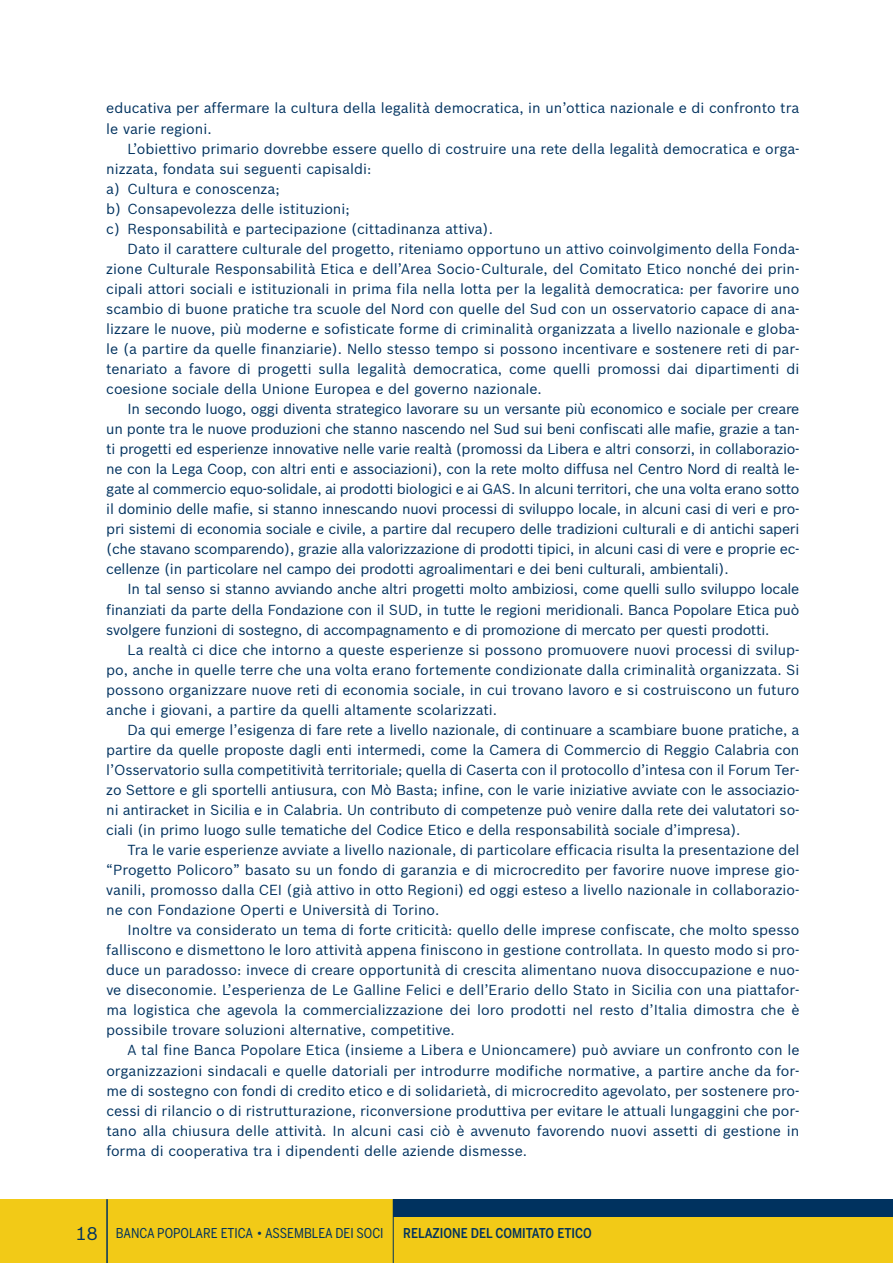
<style>
.page{position:relative;width:893px;height:1263px;background:#fff}
.page>*{position:absolute;margin:0;border:0;box-sizing:border-box;transform-origin:0 0}
.t1{font:14.25px/20.1px "Bosch Sans";color:#00325f;text-align:justify}
.t2{font:13.5px "Benton Sans Cond";color:#00325f}
.t3{font:500 13.5px "Benton Sans Cond";color:#00325f}
.s1{font-family:"Bosch Sans";font-size:18px}
</style>
<div class="page">
<div style="left:0;top:1199px;width:893px;height:64px;background:#f2ca17"></div>
<hr style="left:106px;top:1199px;width:2px;height:64px;background:#00325f">
<div style="left:393px;top:1199px;width:500px;height:17px;background:#00325f"></div>
<hr style="left:393px;top:1199px;width:1px;height:64px;background:#00325f">
<p class="t1" style="left:106px;top:98px;width:695px">educativa per affermare la cultura della legalità democratica, in un’ottica nazionale e di confronto tra le varie regioni.</p>
<p class="t1" style="left:106px;top:139px;width:695px;text-align:left;text-indent:21px">L’obiettivo primario dovrebbe essere quello di costruire una rete della legalità democratica e orga&shy;nizzata, fondata sui seguenti capisaldi:<br>a) Cultura e conoscenza;<br>b) Consapevolezza delle istituzioni;<br>c) Responsabilità e partecipazione (cittadinanza attiva).</p>
<p class="t1" style="left:106px;top:239px;width:695px;text-indent:21px">Dato il carattere culturale del progetto, riteniamo opportuno un attivo coinvolgimento della Fonda&shy;zione Culturale Responsabilità Etica e dell’Area Socio-Culturale, del Comitato Etico nonché dei prin&shy;cipali attori sociali e istituzionali in prima fila nella lotta per la legalità democratica: per favorire uno scambio di buone pratiche tra scuole del Nord con quelle del Sud con un osservatorio capace di ana&shy;lizzare le nuove, più moderne e sofisticate forme di criminalità organizzata a livello nazionale e globa&shy;le (a partire da quelle finanziarie). Nello stesso tempo si possono incentivare e sostenere reti di par&shy;tenariato a favore di progetti sulla legalità democratica, come quelli promossi dai dipartimenti di coesione sociale della Unione Europea e del governo nazionale.</p>
<p class="t1" style="left:106px;top:399px;width:695px;text-indent:21px">In secondo luogo, oggi diventa strategico lavorare su un versante più economico e sociale per creare un ponte tra le nuove produzioni che stanno nascendo nel Sud sui beni confiscati alle mafie, grazie a tan&shy;ti progetti ed esperienze innovative nelle varie realtà (promossi da Libera e altri consorzi, in collaborazio&shy;ne con la Lega Coop, con altri enti e associazioni), con la rete molto diffusa nel Centro Nord di realtà le&shy;gate al commercio equo-solidale, ai prodotti biologici e ai GAS. In alcuni territori, che una volta erano sotto il dominio delle mafie, si stanno innescando nuovi processi di sviluppo locale, in alcuni casi di veri e pro&shy;pri sistemi di economia sociale e civile, a partire dal recupero delle tradizioni culturali e di antichi saperi (che stavano scomparendo), grazie alla valorizzazione di prodotti tipici, in alcuni casi di vere e proprie ec&shy;cellenze (in particolare nel campo dei prodotti agroalimentari e dei beni culturali, ambientali).</p>
<p class="t1" style="left:106px;top:579px;width:695px;text-indent:21px">In tal senso si stanno avviando anche altri progetti molto ambiziosi, come quelli sullo sviluppo locale finanziati da parte della Fondazione con il SUD, in tutte le regioni meridionali. Banca Popolare Etica può svolgere funzioni di sostegno, di accompagnamento e di promozione di mercato per questi prodotti.</p>
<p class="t1" style="left:106px;top:640px;width:695px;text-indent:21px">La realtà ci dice che intorno a queste esperienze si possono promuovere nuovi processi di svilup&shy;po, anche in quelle terre che una volta erano fortemente condizionate dalla criminalità organizzata. Si possono organizzare nuove reti di economia sociale, in cui trovano lavoro e si costruiscono un futuro anche i giovani, a partire da quelli altamente scolarizzati.</p>
<p class="t1" style="left:106px;top:720px;width:695px;text-indent:21px">Da qui emerge l’esigenza di fare rete a livello nazionale, di continuare a scambiare buone pratiche, a partire da quelle proposte dagli enti intermedi, come la Camera di Commercio di Reggio Calabria con l’Osservatorio sulla competitività territoriale; quella di Caserta con il protocollo d’intesa con il Forum Ter&shy;zo Settore e gli sportelli antiusura, con Mò Basta; infine, con le varie iniziative avviate con le associazio&shy;ni antiracket in Sicilia e in Calabria. Un contributo di competenze può venire dalla rete dei valutatori so&shy;ciali (in primo luogo sulle tematiche del Codice Etico e della responsabilità sociale d’impresa).</p>
<p class="t1" style="left:106px;top:840px;width:695px;text-indent:21px">Tra le varie esperienze avviate a livello nazionale, di particolare efficacia risulta la presentazione del “Progetto Policoro” basato su un fondo di garanzia e di microcredito per favorire nuove imprese gio&shy;vanili, promosso dalla CEI (già attivo in otto Regioni) ed oggi esteso a livello nazionale in collaborazio&shy;ne con Fondazione Operti e Università di Torino.</p>
<p class="t1" style="left:106px;top:920px;width:695px;text-indent:21px">Inoltre va considerato un tema di forte criticità: quello delle imprese confiscate, che molto spesso falliscono e dismettono le loro attività appena finiscono in gestione controllata. In questo modo si pro&shy;duce un paradosso: invece di creare opportunità di crescita alimentano nuova disoccupazione e nuo&shy;ve diseconomie. L’esperienza de Le Galline Felici e dell’Erario dello Stato in Sicilia con una piattafor&shy;ma logistica che agevola la commercializzazione dei loro prodotti nel resto d’Italia dimostra che è possibile trovare soluzioni alternative, competitive.</p>
<p class="t1" style="left:106px;top:1040px;width:695px;text-indent:21px">A tal fine Banca Popolare Etica (insieme a Libera e Unioncamere) può avviare un confronto con le organizzazioni sindacali e quelle datoriali per introdurre modifiche normative, a partire anche da for&shy;me di sostegno con fondi di credito etico e di solidarietà, di microcredito agevolato, per sostenere pro&shy;cessi di rilancio o di ristrutturazione, riconversione produttiva per evitare le attuali lungaggini che por&shy;tano alla chiusura delle attività. In alcuni casi ciò è avvenuto favorendo nuovi assetti di gestione in forma di cooperativa tra i dipendenti delle aziende dismesse.</p>
<p class="t2" style="left:76px;top:1226px;width:309px"><span class="s1">18</span> BANCA POPOLARE ETICA • ASSEMBLEA DEI SOCI</p>
<p class="t3" style="left:403px;top:1226px;width:190px">RELAZIONE DEL COMITATO ETICO</p>
</div>
